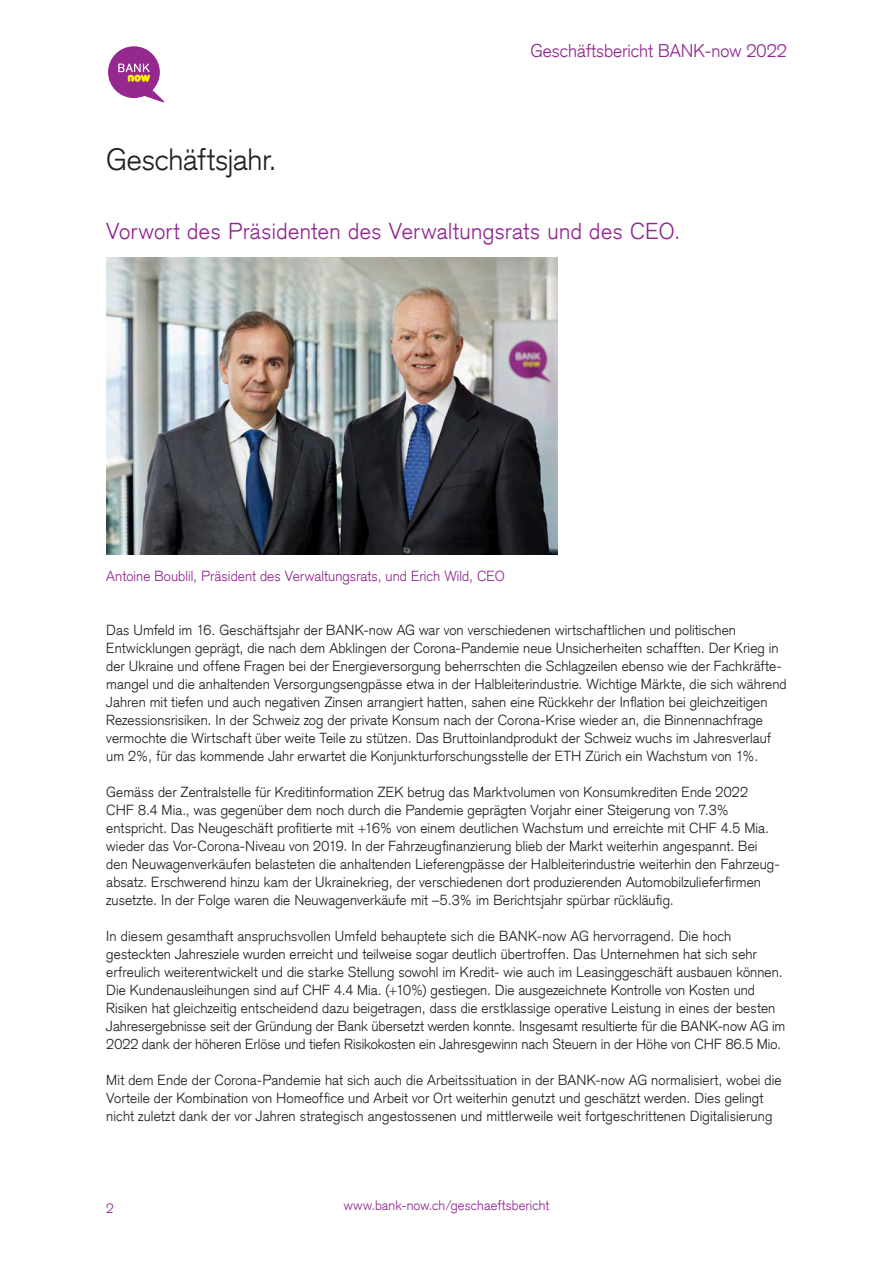
<style>
.page{position:relative;width:893px;height:1263px;background:#fff}
.page>*{position:absolute;margin:0;border:0;box-sizing:border-box;transform-origin:0 0}
.t1{font:300 30px "Credit Suisse Type";letter-spacing:-.01em;color:#231f20}
.t2{font:300 22.5px "Credit Suisse Type";letter-spacing:.02em;color:#90268f}
.t3{font:300 18px "Credit Suisse Type";color:#90268f}
.t4{font:300 14.25px/18px "Credit Suisse Type";letter-spacing:.005em;color:#231f20}
.t5{font:300 14.25px "Credit Suisse Type";letter-spacing:.005em;color:#90268f}
.t6{font:300 13.5px "Credit Suisse Type";letter-spacing:.005em;color:#90268f}
</style>
<div class="page">
<svg style="left:108px;top:46px;width:56px;height:56px"></svg>
<img style="left:106px;top:257px;width:451px;height:298px">
<h1 class="t1" style="left:106px;top:142px;width:172px">Geschäftsjahr.</h1>
<p class="t3" style="left:531px;top:40px;width:258px">Geschäftsbericht BANK-now 2022</p>
<h2 class="t2" style="left:106px;top:218px;width:576px">Vorwort des Präsidenten des Verwaltungsrats und des CEO.</h2>
<p class="t5" style="left:106px;top:567px;width:400px">Antoine Boublil, Präsident des Verwaltungsrats, und Erich Wild, CEO</p>
<p class="t4" style="left:106px;top:621px;width:682px">Das Umfeld im 16. Geschäftsjahr der BANK-now AG war von verschiedenen wirtschaftlichen und politischen Entwicklungen geprägt, die nach dem Abklingen der Corona-Pandemie neue Unsicherheiten schafften. Der Krieg in der Ukraine und offene Fragen bei der Energieversorgung beherrschten die Schlagzeilen ebenso wie der Fachkräfte&shy;mangel und die anhaltenden Versorgungsengpässe etwa in der Halbleiterindustrie. Wichtige Märkte, die sich während Jahren mit tiefen und auch negativen Zinsen arrangiert hatten, sahen eine Rückkehr der Inflation bei gleichzeitigen Rezessionsrisiken. In der Schweiz zog der private Konsum nach der Corona-Krise wieder an, die Binnennachfrage vermochte die Wirtschaft über weite Teile zu stützen. Das Bruttoinlandprodukt der Schweiz wuchs im Jahresverlauf um 2%, für das kommende Jahr erwartet die Konjunkturforschungsstelle der ETH Zürich ein Wachstum von 1%.</p>
<p class="t4" style="left:106px;top:783px;width:675px">Gemäss der Zentralstelle für Kreditinformation ZEK betrug das Marktvolumen von Konsumkrediten Ende 2022<br>CHF 8.4 Mia., was gegenüber dem noch durch die Pandemie geprägten Vorjahr einer Steigerung von 7.3% entspricht. Das Neugeschäft profitierte mit +16% von einem deutlichen Wachstum und erreichte mit CHF 4.5 Mia. wieder das Vor-Corona-Niveau von 2019. In der Fahrzeugfinanzierung blieb der Markt weiterhin angespannt. Bei den Neuwagenverkäufen belasteten die anhaltenden Lieferengpässe der Halbleiterindustrie weiterhin den Fahrzeug&shy;absatz. Erschwerend hinzu kam der Ukrainekrieg, der verschiedenen dort produzierenden Automobilzulieferfirmen zusetzte. In der Folge waren die Neuwagenverkäufe mit –5.3% im Berichtsjahr spürbar rückläufig.</p>
<p class="t4" style="left:106px;top:927px;width:681px">In diesem gesamthaft anspruchsvollen Umfeld behauptete sich die BANK-now AG hervorragend. Die hoch gesteckten Jahresziele wurden erreicht und teilweise sogar deutlich übertroffen. Das Unternehmen hat sich sehr erfreulich weiterentwickelt und die starke Stellung sowohl im Kredit- wie auch im Leasinggeschäft ausbauen können.<br>Die Kundenausleihungen sind auf CHF 4.4 Mia. (+10%) gestiegen. Die ausgezeichnete Kontrolle von Kosten und Risiken hat gleichzeitig entscheidend dazu beigetragen, dass die erstklassige operative Leistung in eines der besten Jahresergebnisse seit der Gründung der Bank übersetzt werden konnte. Insgesamt resultierte für die BANK-now AG im 2022 dank der höheren Erlöse und tiefen Risikokosten ein Jahresgewinn nach Steuern in der Höhe von CHF 86.5 Mio.</p>
<p class="t4" style="left:106px;top:1071px;width:677px">Mit dem Ende der Corona-Pandemie hat sich auch die Arbeitssituation in der BANK-now AG normalisiert, wobei die<br>Vorteile der Kombination von Homeoffice und Arbeit vor Ort weiterhin genutzt und geschätzt werden. Dies gelingt nicht zuletzt dank der vor Jahren strategisch angestossenen und mittlerweile weit fortgeschrittenen Digitalisierung</p>
<p class="t6" style="left:106px;top:1200px;width:9px">2</p>
<p class="t6" style="left:344px;top:1197px;width:207px">www.bank-now.ch/geschaeftsbericht</p>
</div>
